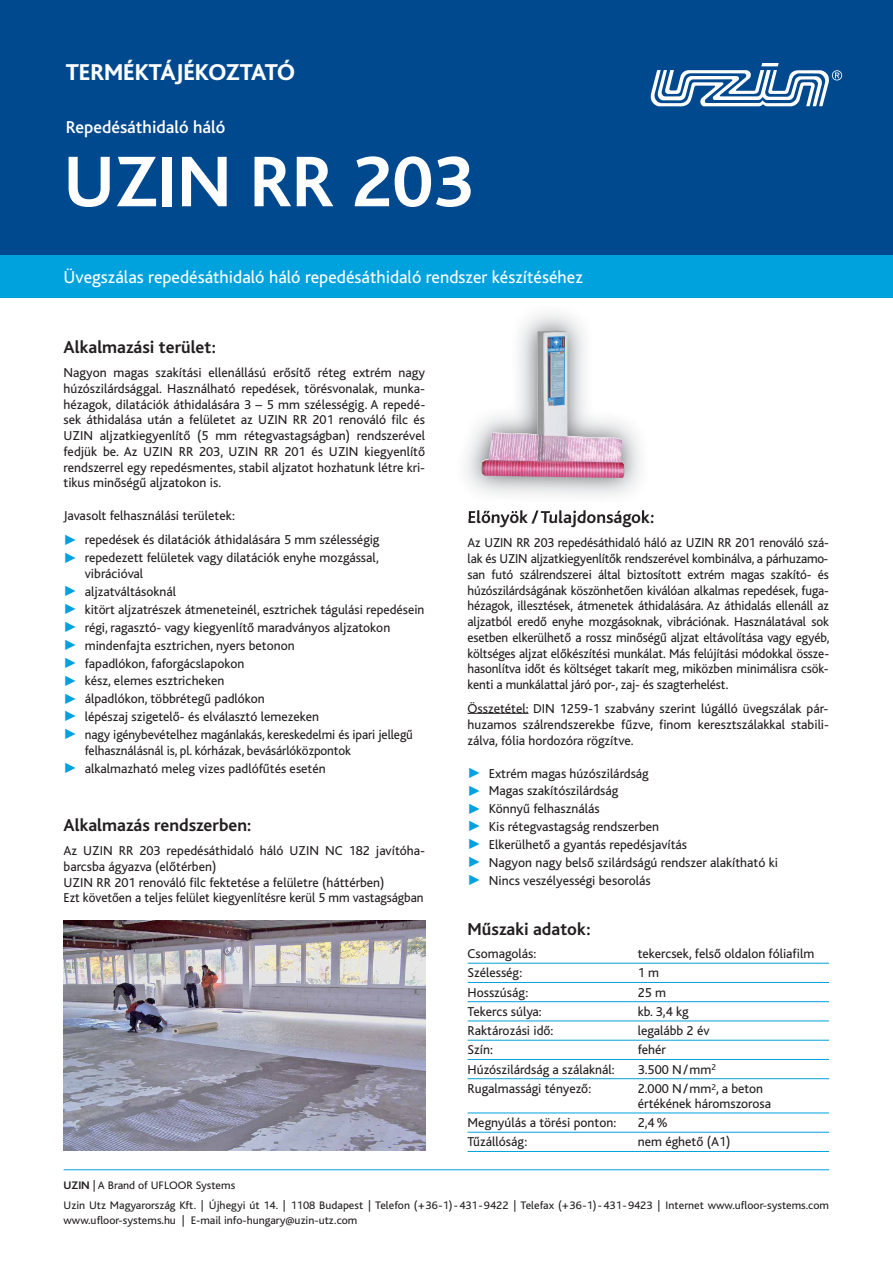
<style>
.page{position:relative;width:893px;height:1263px;background:#fff}
.page>*{position:absolute;margin:0;border:0;box-sizing:border-box;transform-origin:0 0}
.t1{font:700 75px "Bliss CE";color:#fff}
.t2{font:800 24px "Bliss CE";color:#fff}
.t3{font:700 18px "Bliss CE";color:#231f20}
.t4{font:18px "Bliss CE";color:#fff}
.t5{font:500 18px "Bliss CE";color:#fff}
.t6{font:13.5px/15.8px "Bliss CE";color:#231f20}
.t7{font:11.4px/20px "Bliss CE";color:#231f20}
.s1{color:#00a2de}
.s2{font-weight:700}
</style>
<div class="page">
<div style="left:0;top:0;width:892px;height:255px;background:#00498f"></div>
<div style="left:0;top:255px;width:892px;height:43px;background:#00a2de"></div>
<svg style="left:651px;top:63px;width:191px;height:44px"></svg>
<img style="left:64px;top:921px;width:361px;height:229px">
<hr style="left:64px;top:1169px;width:765px;height:1px;background:#00a2de">
<hr style="left:468px;top:713px;width:60px;height:1px;background:#231f20">
<hr style="left:468px;top:963px;width:361px;height:1px;background:#00a2de">
<hr style="left:468px;top:982px;width:361px;height:1px;background:#00a2de">
<hr style="left:468px;top:1001px;width:361px;height:1px;background:#00a2de">
<hr style="left:468px;top:1021px;width:361px;height:1px;background:#00a2de">
<hr style="left:468px;top:1040px;width:361px;height:1px;background:#00a2de">
<hr style="left:468px;top:1059px;width:361px;height:1px;background:#00a2de">
<hr style="left:468px;top:1078px;width:361px;height:1px;background:#00a2de">
<hr style="left:468px;top:1113px;width:361px;height:1px;background:#00a2de">
<hr style="left:468px;top:1132px;width:361px;height:1px;background:#00a2de">
<hr style="left:468px;top:1151px;width:361px;height:1px;background:#00a2de">
<img style="left:466px;top:313px;width:188px;height:206px">
<img style="left:469px;top:510px;width:69px;height:9px">
<img style="left:541px;top:510px;width:99px;height:9px">
<img style="left:481px;top:330px;width:143px;height:148px">
<h2 class="t2" style="left:66px;top:63px;width:231px">TERMÉKTÁJÉKOZTATÓ</h2>
<h3 class="t5" style="left:66px;top:121px;width:161px">Repedésáthidaló háló</h3>
<h1 class="t1" style="left:64px;top:153px;width:412px">UZIN RR 203</h1>
<h3 class="t4" style="left:64px;top:270px;width:521px">Üvegszálas repedésáthidaló háló repedésáthidaló rendszer készítéséhez</h3>
<h3 class="t3" style="left:64px;top:340px;width:154px">Alkalmazási terület:</h3>
<p class="t6" style="left:64px;top:366px;width:363px;text-align:justify">Nagyon magas szakítási ellenállású erősítő réteg extrém nagy húzószilárdsággal. Használható repedések, törésvonalak, munka&shy;hézagok, dilatációk áthidalására 3 – 5 mm szélességig. A repedé&shy;sek áthidalása után a felületet az UZIN RR 201 renováló filc és UZIN aljzatkiegyenlítő (5 mm rétegvastagságban) rendszerével fedjük be. Az UZIN RR 203, UZIN RR 201 és UZIN kiegyenlítő rendszerrel egy repedésmentes, stabil aljzatot hozhatunk létre kri&shy;tikus minőségű aljzatokon is.</p>
<p class="t6" style="left:64px;top:509px;width:173px">Javasolt felhasználási területek:</p>
<p class="t6" style="left:64px;top:533px;width:317px"><span class="s1">✓</span> repedések és dilatációk áthidalására 5 mm szélességig</p>
<p class="t6" style="left:85px;top:551px;width:296px;text-indent:-21px"><span class="s1">✓</span> repedezett felületek vagy dilatációk enyhe mozgással, vibrációval</p>
<p class="t6" style="left:64px;top:585px;width:114px"><span class="s1">✓</span> aljzatváltásoknál</p>
<p class="t6" style="left:64px;top:603px;width:362px"><span class="s1">✓</span> kitört aljzatrészek átmeneteinél, esztrichek tágulási repedésein</p>
<p class="t6" style="left:64px;top:621px;width:328px"><span class="s1">✓</span> régi, ragasztó- vagy kiegyenlítő maradványos aljzatokon</p>
<p class="t6" style="left:64px;top:639px;width:233px"><span class="s1">✓</span> mindenfajta esztrichen, nyers betonon</p>
<p class="t6" style="left:64px;top:656px;width:182px"><span class="s1">✓</span> fapadlókon, faforgácslapokon</p>
<p class="t6" style="left:64px;top:674px;width:162px"><span class="s1">✓</span> kész, elemes esztricheken</p>
<p class="t6" style="left:64px;top:692px;width:203px"><span class="s1">✓</span> álpadlókon, többrétegű padlókon</p>
<p class="t6" style="left:64px;top:710px;width:257px"><span class="s1">✓</span> lépészaj szigetelő- és elválasztó lemezeken</p>
<p class="t6" style="left:85px;top:728px;width:330px;text-indent:-21px"><span class="s1">✓</span> nagy igénybevételhez magánlakás, kereskedelmi és ipari jellegű felhasználásnál is, pl. kórházak, bevásárlóközpontok</p>
<p class="t6" style="left:64px;top:762px;width:264px"><span class="s1">✓</span> alkalmazható meleg vizes padlófűtés esetén</p>
<h3 class="t3" style="left:64px;top:818px;width:189px">Alkalmazás rendszerben:</h3>
<p class="t6" style="left:64px;top:844px;width:363px">Az UZIN RR 203 repedésáthidaló háló UZIN NC 182 javítóha&shy;barcsba ágyazva (előtérben)<br>UZIN RR 201 renováló filc fektetése a felületre (háttérben)<br>Ezt követően a teljes felület kiegyenlítésre kerül 5 mm vastagságban</p>
<h3 class="t3" style="left:468px;top:510px;width:188px">Előnyök /Tulajdonságok:</h3>
<p class="t6" style="left:468px;top:536px;width:363px;text-align:justify">Az UZIN RR 203 repedésáthidaló háló az UZIN RR 201 renováló szá&shy;lak és UZIN aljzatkiegyenlítők rendszerével kombinálva, a párhuzamo&shy;san futó szálrendszerei által biztosított extrém magas szakító- és húzószilárdságának köszönhetően kiválóan alkalmas repedések, fuga&shy;hézagok, illesztések, átmenetek áthidalására. Az áthidalás ellenáll az aljzatból eredő enyhe mozgásoknak, vibrációnak. Használatával sok esetben elkerülhető a rossz minőségű aljzat eltávolítása vagy egyéb, költséges aljzat előkészítési munkálat. Más felújítási módokkal össze&shy;hasonlítva időt és költséget takarít meg, miközben minimálisra csök&shy;kenti a munkálattal járó por-, zaj- és szagterhelést.</p>
<p class="t6" style="left:468px;top:702px;width:363px;text-align:justify">Összetétel: DIN 1259-1 szabvány szerint lúgálló üvegszálak pár&shy;huzamos szálrendszerekbe fűzve, finom keresztszálakkal stabili&shy;zálva, fólia hordozóra rögzítve.</p>
<p class="t6" style="left:468px;top:767px;width:183px"><span class="s1">✓</span> Extrém magas húzószilárdság</p>
<p class="t6" style="left:468px;top:784px;width:152px"><span class="s1">✓</span> Magas szakítószilárdság</p>
<p class="t6" style="left:468px;top:802px;width:134px"><span class="s1">✓</span> Könnyű felhasználás</p>
<p class="t6" style="left:468px;top:820px;width:193px"><span class="s1">✓</span> Kis rétegvastagság rendszerben</p>
<p class="t6" style="left:468px;top:838px;width:221px"><span class="s1">✓</span> Elkerülhető a gyantás repedésjavítás</p>
<p class="t6" style="left:468px;top:856px;width:312px"><span class="s1">✓</span> Nagyon nagy belső szilárdságú rendszer alakítható ki</p>
<p class="t6" style="left:468px;top:874px;width:185px"><span class="s1">✓</span> Nincs veszélyességi besorolás</p>
<h3 class="t3" style="left:468px;top:922px;width:124px">Műszaki adatok:</h3>
<p class="t6" style="left:468px;top:947px;width:70px">Csomagolás:</p>
<p class="t6" style="left:638px;top:947px;width:178px">tekercsek, felső oldalon fóliafilm</p>
<p class="t6" style="left:468px;top:966px;width:56px">Szélesség:</p>
<p class="t6" style="left:638px;top:966px;width:23px">1 m</p>
<p class="t6" style="left:468px;top:986px;width:62px">Hosszúság:</p>
<p class="t6" style="left:638px;top:986px;width:30px">25 m</p>
<p class="t6" style="left:468px;top:1005px;width:76px">Tekercs súlya:</p>
<p class="t6" style="left:638px;top:1005px;width:52px">kb. 3,4 kg</p>
<p class="t6" style="left:468px;top:1024px;width:87px">Raktározási idő:</p>
<p class="t6" style="left:638px;top:1024px;width:73px">legalább 2 év</p>
<p class="t6" style="left:468px;top:1043px;width:27px">Szín:</p>
<p class="t6" style="left:638px;top:1043px;width:30px">fehér</p>
<p class="t6" style="left:468px;top:1063px;width:149px">Húzószilárdság a szálaknál:</p>
<p class="t6" style="left:638px;top:1063px;width:80px">3.500 N/mm<sup>2</sup></p>
<p class="t6" style="left:468px;top:1082px;width:125px">Rugalmassági tényező:</p>
<p class="t6" style="left:638px;top:1082px;width:135px;line-height:15px">2.000 N/mm<sup>2</sup>, a beton értékének háromszorosa</p>
<p class="t6" style="left:468px;top:1116px;width:150px">Megnyúlás a törési ponton:</p>
<p class="t6" style="left:638px;top:1116px;width:32px">2,4 %</p>
<p class="t6" style="left:468px;top:1135px;width:61px">Tűzállóság:</p>
<p class="t6" style="left:638px;top:1135px;width:94px">nem éghető (A1)</p>
<p class="t7" style="left:64px;top:1176px;width:767px"><span class="s2">UZIN</span> | A Brand of UFLOOR Systems<br>Uzin Utz Magyarország Kft. | Újhegyi út 14. | 1108 Budapest | Telefon (+36-1)-431-9422 | Telefax (+36-1)-431-9423 | Internet www.ufloor-systems.com</p>
<p class="t7" style="left:64px;top:1212px;width:295px">www.ufloor-systems.hu | E-mail info-hungary@uzin-utz.com</p>
</div>
